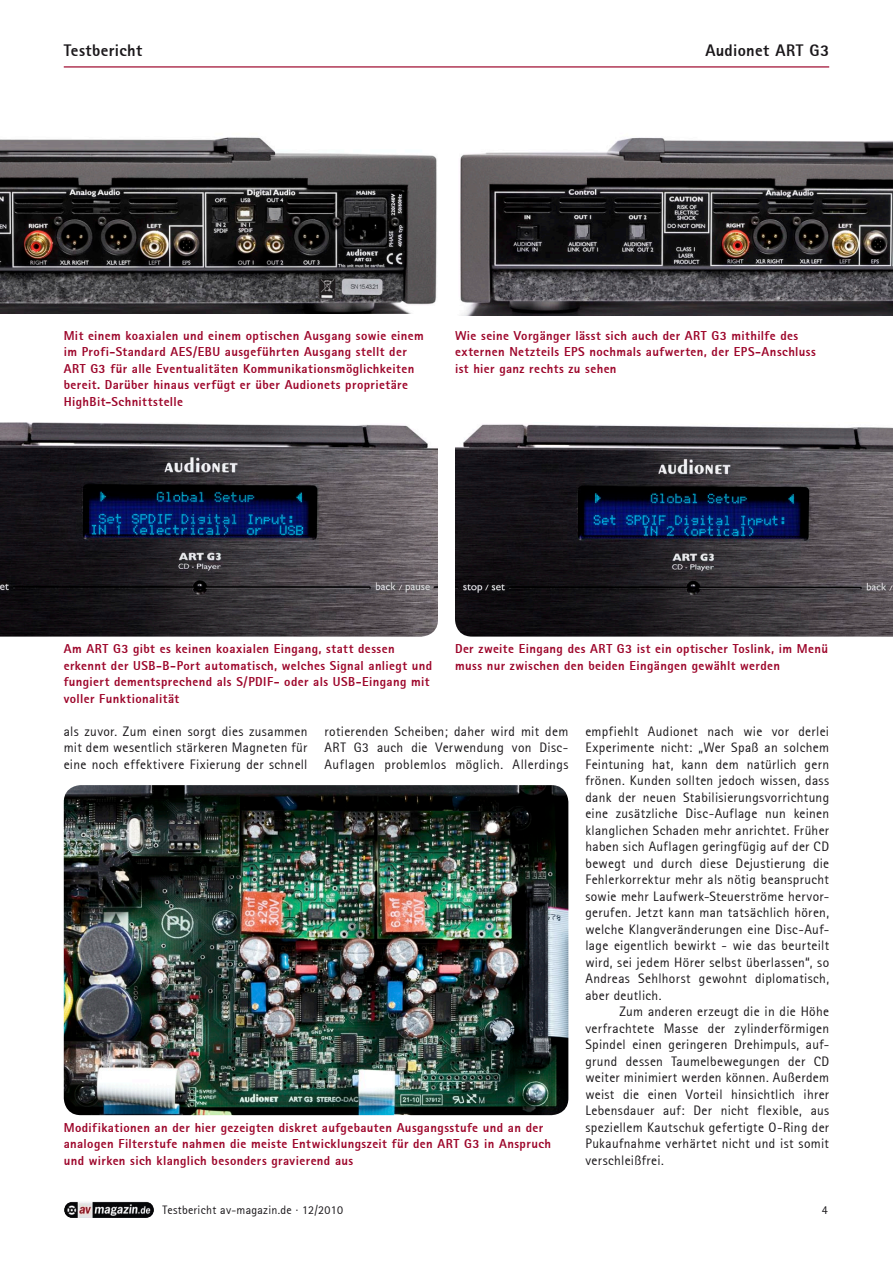
<style>
.page{position:relative;width:893px;height:1263px;background:#fff}
.page>*{position:absolute;margin:0;border:0;box-sizing:border-box;transform-origin:0 0}
.Sky_x{font:800 16.5px "Rotis Sans Serif";letter-spacing:.02em;color:#1a171a}
.Brot_x{font:13.5px/16.5px "Rotis Sans Serif";letter-spacing:.025em;color:#1a171a;text-align:justify}
.BUs_x{font:800 12.75px/16.5px "Rotis Sans Serif";letter-spacing:.03em;color:#9d052a}
._8pt_x{font:12px "Rotis Sans Serif";letter-spacing:.02em;color:#1a171a}
</style>
<div class="page">
<hr style="left:64px;top:66px;width:765px;height:2px;background:#9d052a">
<img style="left:64px;top:1202px;width:90px;height:16px">
<svg style="left:0;top:313px;width:411px;height:1px"></svg>
<img style="left:0;top:137px;width:437px;height:176px">
<img style="left:460px;top:137px;width:433px;height:179px">
<img style="left:0;top:422px;width:438px;height:215px">
<img style="left:455px;top:424px;width:438px;height:213px">
<img style="left:64px;top:785px;width:504px;height:330px">
<p class="Sky_x" style="left:64px;top:40px;width:80px">Testbericht</p>
<p class="Sky_x" style="left:705px;top:40px;width:125px">Audionet ART G3</p>
<p class="BUs_x" style="left:64px;top:327px;width:362px">Mit einem koaxialen und einem optischen Ausgang sowie einem im Profi‐Standard AES/EBU ausgeführten Ausgang stellt der ART G3 für alle Eventualitäten Kommunikationsmöglichkeiten bereit. Darüber hinaus verfügt er über Audionets proprietäre HighBit‐Schnittstelle</p>
<p class="BUs_x" style="left:455px;top:327px;width:362px">Wie seine Vorgänger lässt sich auch der ART G3 mithilfe des externen Netzteils EPS nochmals aufwerten, der EPS‐Anschluss ist hier ganz rechts zu sehen</p>
<p class="BUs_x" style="left:64px;top:640px;width:370px">Am ART G3 gibt es keinen koaxialen Eingang, statt dessen erkennt der USB‐B‐Port automatisch, welches Signal anliegt und fungiert dementsprechend als S/PDIF‐ oder als USB‐Eingang mit voller Funktionalität</p>
<p class="BUs_x" style="left:455px;top:640px;width:375px">Der zweite Eingang des ART G3 ist ein optischer Toslink, im Menü muss nur zwischen den beiden Eingängen gewählt werden</p>
<p class="Brot_x" style="left:64px;top:723px;width:245px">als zuvor. Zum einen sorgt dies zusammen mit dem wesentlich stärkeren Magneten für eine noch effektivere Fixierung der schnell</p>
<p class="Brot_x" style="left:325px;top:723px;width:245px">rotierenden Scheiben; daher wird mit dem ART G3 auch die Verwendung von Disc‐ Auflagen problemlos möglich. Allerdings</p>
<p class="Brot_x" style="left:585px;top:723px;width:245px">empfiehlt Audionet nach wie vor derlei Experimente nicht: „Wer Spaß an solchem Feintuning hat, kann dem natürlich gern frönen. Kunden sollten jedoch wissen, dass dank der neuen Stabilisierungsvorrichtung eine zusätzliche Disc‐Auflage nun keinen klanglichen Schaden mehr anrichtet. Früher haben sich Auflagen geringfügig auf der CD bewegt und durch diese Dejustierung die Fehlerkorrektur mehr als nötig beansprucht sowie mehr Laufwerk‐Steuerströme hervor‐ gerufen. Jetzt kann man tatsächlich hören, welche Klangveränderungen eine Disc‐Auf‐ lage eigentlich bewirkt ‐ wie das beurteilt wird, sei jedem Hörer selbst überlassen“, so Andreas Sehlhorst gewohnt diplomatisch, aber deutlich.</p>
<p class="Brot_x" style="left:585px;top:1003px;width:245px;text-indent:34px">Zum anderen erzeugt die in die Höhe verfrachtete Masse der zylinderförmigen Spindel einen geringeren Drehimpuls, auf‐ grund dessen Taumelbewegungen der CD weiter minimiert werden können. Außerdem weist die einen Vorteil hinsichtlich ihrer Lebensdauer auf: Der nicht flexible, aus speziellem Kautschuk gefertigte O‐Ring der Pukaufnahme verhärtet nicht und ist somit verschleißfrei.</p>
<p class="BUs_x" style="left:64px;top:1119px;width:489px">Modifikationen an der hier gezeigten diskret aufgebauten Ausgangsstufe und an der analogen Filterstufe nahmen die meiste Entwicklungszeit für den ART G3 in Anspruch und wirken sich klanglich besonders gravierend aus</p>
<p class="_8pt_x" style="left:162px;top:1203px;width:182px">Testbericht av‐magazin.de · 12/2010</p>
<p class="_8pt_x" style="left:822px;top:1203px;width:7px">4</p>
</div>
